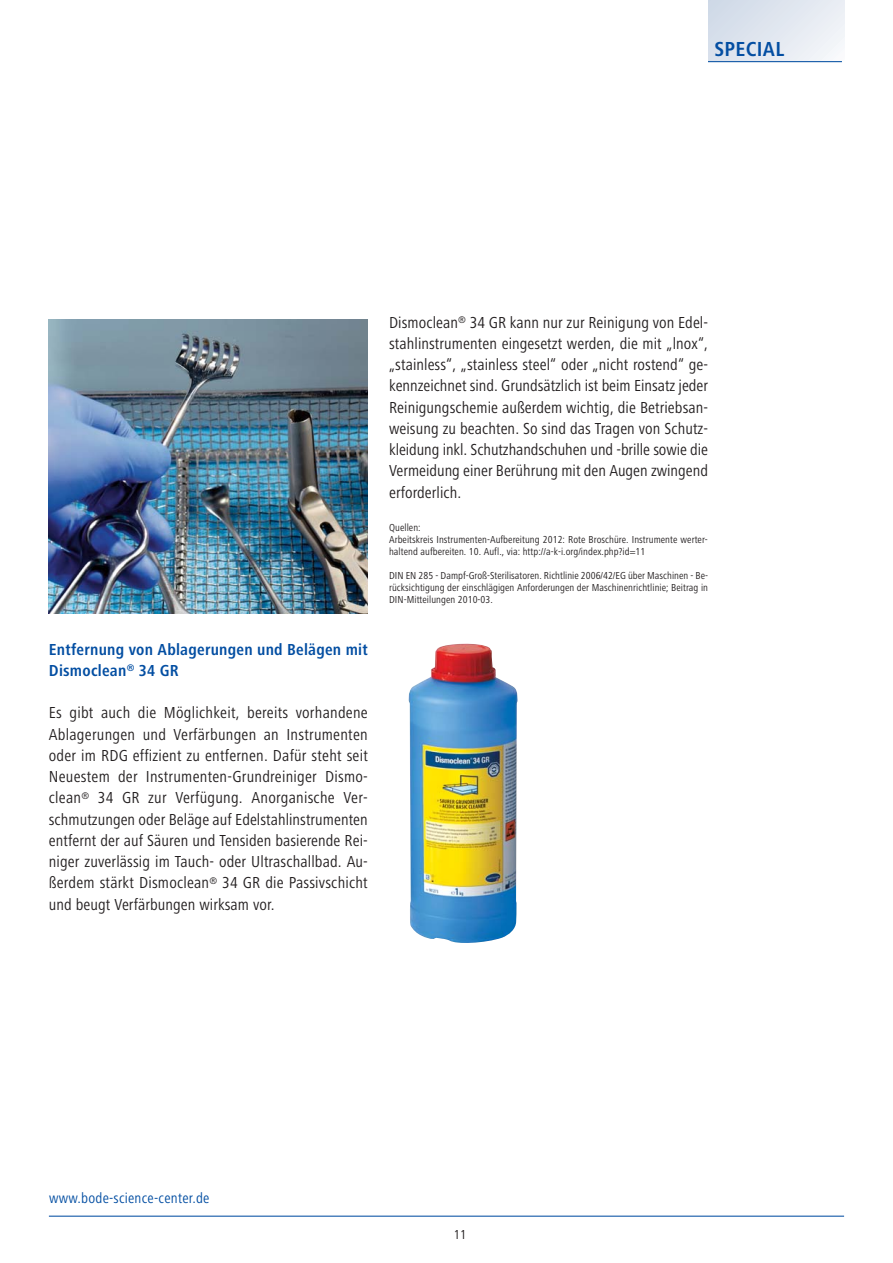
<style>
.page{position:relative;width:893px;height:1263px;background:#fff}
.page>*{position:absolute;margin:0;border:0;box-sizing:border-box;transform-origin:0 0}
.t1{font:700 21px "Hartmann";letter-spacing:.015em;color:#034ea2}
.t2{font:16.5px/21.3px "Hartmann";letter-spacing:.005em;color:#231f20;text-align:justify}
.t3{font:700 16.5px/21.3px "Hartmann";letter-spacing:.015em;color:#034ea2}
.t4{font:15px "Hartmann";letter-spacing:.015em;color:#034ea2}
.t5{font:13.5px "Hartmann";color:#231f20}
.t6{font:10.5px/12px "Hartmann";letter-spacing:.005em;color:#231f20}
</style>
<div class="page">
<div style="left:708px;top:0;width:136px;height:62px;background:linear-gradient(to right,#d3dce9,#f1f4f8)"></div>
<hr style="left:49px;top:1215px;width:795px;height:2px;background:#034ea2">
<hr style="left:708px;top:61px;width:134px;height:1px;background:#034ea2">
<img style="left:49px;top:320px;width:319px;height:293px">
<img style="left:408px;top:643px;width:110px;height:300px">
<p class="t1" style="left:714px;top:40px;width:71px">SPECIAL</p>
<p class="t3" style="left:49px;top:640px;width:320px">Entfernung von Ablagerungen und Belägen mit<br>Dismoclean<sup>®</sup> 34 GR</p>
<p class="t2" style="left:49px;top:703px;width:321px">Es gibt auch die Möglichkeit, bereits vorhandene Ablagerungen und Verfärbungen an Instrumenten oder im RDG effizient zu entfernen. Dafür steht seit Neuestem der Instrumenten-Grundreiniger Dismo&shy;clean<sup>®</sup> 34 GR zur Verfügung. Anorganische Ver&shy;schmutzungen oder Beläge auf Edelstahlinstrumenten entfernt der auf Säuren und Tensiden basierende Rei&shy;niger zuverlässig im Tauch- oder Ultraschallbad. Au&shy;ßerdem stärkt Dismoclean<sup>®</sup> 34 GR die Passivschicht und beugt Verfärbungen wirksam vor.</p>
<p class="t2" style="left:389px;top:313px;width:321px">Dismoclean<sup>®</sup> 34 GR kann nur zur Reinigung von Edel&shy;stahlinstrumenten eingesetzt werden, die mit „lnox“, „stainless“, „stainless steel“ oder „nicht rostend“ ge&shy;kennzeichnet sind. Grundsätzlich ist beim Einsatz jeder Reinigungschemie außerdem wichtig, die Betriebsan&shy;weisung zu beachten. So sind das Tragen von Schutz&shy;kleidung inkl. Schutzhandschuhen und -brille sowie die Vermeidung einer Berührung mit den Augen zwingend erforderlich.</p>
<p class="t6" style="left:389px;top:522px;width:320px">Quellen:<br>Arbeitskreis Instrumenten-Aufbereitung 2012: Rote Broschüre. Instrumente werter&shy;haltend aufbereiten. 10. Aufl., via: http://a-k-i.org/index.php?id=11</p>
<p class="t6" style="left:389px;top:570px;width:320px;text-align:justify">DIN EN 285 - Dampf-Groß-Sterilisatoren. Richtlinie 2006/42/EG über Maschinen - Be&shy;rücksichtigung der einschlägigen Anforderungen der Maschinenrichtlinie; Beitrag in DIN-Mitteilungen 2010-03.</p>
<p class="t4" style="left:49px;top:1192px;width:162px">www.bode-science-center.de</p>
<p class="t5" style="left:454px;top:1229px;width:14px">11</p>
</div>
